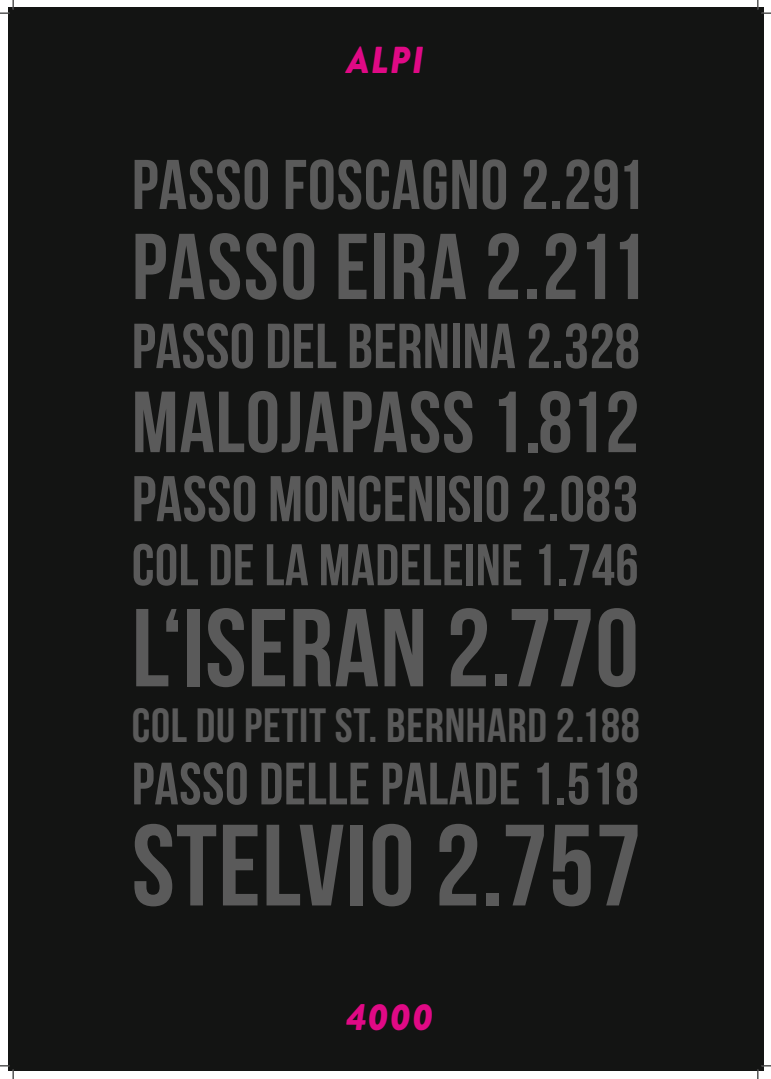
<style>
.page{position:relative;width:771px;height:1079px;background:#fff}
.page>*{position:absolute;margin:0;border:0;box-sizing:border-box;transform-origin:0 0}
.t1{font:700 115.25px "Bebas Neue";letter-spacing:.01em;color:#5a5a5a}
.t2{font:700 110.5px "Bebas Neue";letter-spacing:.01em;color:#5a5a5a}
.t3{font:700 93.19px "Bebas Neue";letter-spacing:.015em;color:#5a5a5a}
.t4{font:700 86.44px "Bebas Neue";letter-spacing:.01em;color:#5a5a5a}
.t5{font:700 70.12px "Bebas Neue";letter-spacing:.015em;color:#5a5a5a}
.t6{font:700 64.38px "Bebas Neue";letter-spacing:.005em;color:#5a5a5a}
.t7{font:700 63.38px "Bebas Neue";letter-spacing:.005em;color:#5a5a5a}
.t8{font:700 59.56px "Bebas Neue";letter-spacing:.01em;color:#5a5a5a}
.t9{font:700 58.62px "Bebas Neue";letter-spacing:.01em;color:#5a5a5a}
.t10{font:700 48px "Bebas Neue";letter-spacing:.015em;color:#5a5a5a}
.t11{font:italic 900 37.5px "Brandon Grotesque";letter-spacing:.03em;color:#e00985}
</style>
<div class="page">
<div style="left:8px;top:8px;width:755px;height:1063px;background:#131413"></div>
<svg style="left:0;top:0;width:14px;height:14px"></svg>
<svg style="left:0;top:1065px;width:14px;height:14px"></svg>
<svg style="left:757px;top:0;width:13px;height:14px"></svg>
<svg style="left:757px;top:1065px;width:13px;height:14px"></svg>
<p class="t11" style="left:347px;top:33px;width:79px">ALPI</p>
<p class="t5" style="left:132px;top:146px;width:514px">PASSO FOSCAGNO 2.291</p>
<p class="t3" style="left:132px;top:216px;width:516px">PASSO EIRA 2.211</p>
<p class="t7" style="left:132px;top:311px;width:509px">PASSO DEL BERNINA 2.328</p>
<p class="t4" style="left:132px;top:375px;width:509px">MALOJAPASS 1.812</p>
<p class="t6" style="left:132px;top:463px;width:508px">PASSO MONCENISIO 2.083</p>
<p class="t9" style="left:132px;top:533px;width:508px">COL DE LA MADELEINE 1.746</p>
<p class="t2" style="left:132px;top:587px;width:508px">L‘ISERAN 2.770</p>
<p class="t10" style="left:132px;top:699px;width:509px">COL DU PETIT ST. BERNHARD 2.188</p>
<p class="t8" style="left:132px;top:751px;width:508px">PASSO DELLE PALADE 1.518</p>
<p class="t1" style="left:132px;top:802px;width:511px">STELVIO 2.757</p>
<p class="t11" style="left:346px;top:990px;width:89px">4000</p>
</div>
